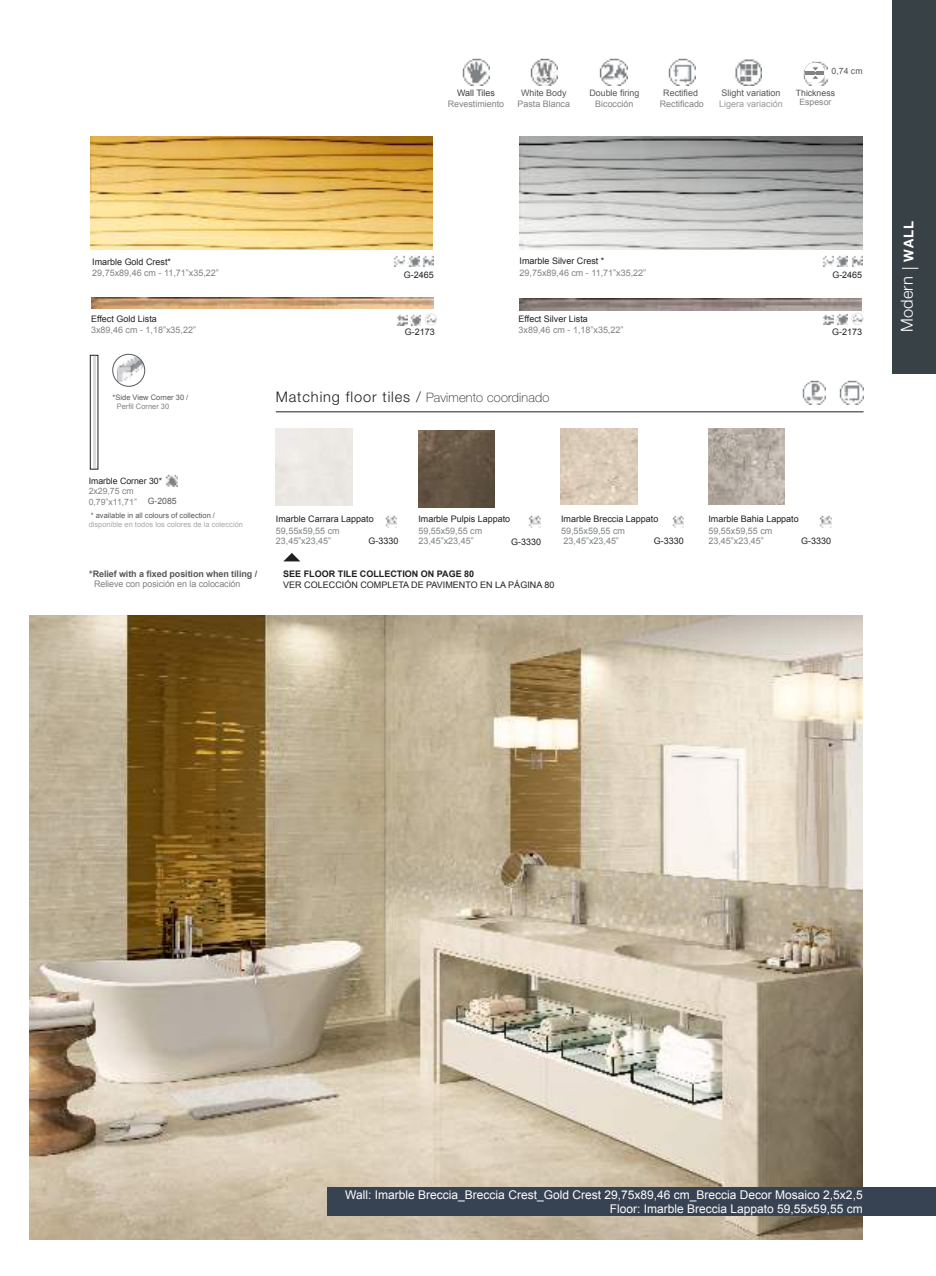
<style>
.page{position:relative;width:936px;height:1276px;background:#fff}
.page>*{position:absolute;margin:0;border:0;box-sizing:border-box;transform-origin:0 0}
.t1{font:300 16.5px "Helvetica Neue LT Pro";color:#fff}
.t2{font:300 14.55px "Helvetica Neue LT Std";letter-spacing:.06em;color:#221f1f}
.t3{font:12px/14.4px "Arial";color:#fff;text-align:right}
.t4{font:9px "Arial";color:#221f1f}
.t5{font:9px/9.8px "Arial";color:#808284}
.t6{font:700 9px "Arial";letter-spacing:-.01em;color:#57585a}
.t7{font:700 9px "Arial";color:#221f1f}
.t8{font:9px "Arial";color:#57585a}
.t9{font:9px "Arial";color:#97999b}
.t10{font:8.85px "Arial";color:#808284}
.t11{font:8.85px "Arial";color:#57585a}
.t12{font:8.85px "Arial";color:#404041}
.t13{font:8.7px/10.4px "Arial";color:#808284}
.t14{font:8.7px "Arial";color:#221f1f}
.t15{font:8.7px "Arial";color:#4d5154}
.t16{font:8.7px "Arial";color:#57585a}
.t17{font:7.5px "Arial";color:#57585a}
.t18{font:7.5px "Arial";color:#a7a9ab}
.t19{font:7.5px "Arial";color:#808284}
.s1{font-weight:100;font-size:12.9px}
.s2{color:#57585a}
.s3{font-weight:700;font-size:13.5px}
</style>
<div class="page">
<div style="left:892px;top:0;width:43px;height:374px;background:#384146"></div>
<svg style="left:901px;top:268px;width:17px;height:1px"></svg>
<img style="left:668px;top:58px;width:27px;height:28px">
<img style="left:599px;top:58px;width:28px;height:28px">
<img style="left:530px;top:58px;width:28px;height:28px">
<img style="left:462px;top:58px;width:28px;height:28px">
<img style="left:735px;top:59px;width:27px;height:27px">
<img style="left:90px;top:136px;width:342px;height:114px">
<svg style="left:393px;top:255px;width:41px;height:11px"></svg>
<div style="left:425px;top:314px;width:12px;height:11px;border:1px solid #e6e7e6;border-radius:50%"></div>
<img style="left:91px;top:297px;width:342px;height:12px">
<svg style="left:397px;top:314px;width:39px;height:11px"></svg>
<img style="left:519px;top:136px;width:343px;height:114px">
<svg style="left:822px;top:255px;width:40px;height:11px"></svg>
<img style="left:519px;top:299px;width:342px;height:11px">
<svg style="left:822px;top:313px;width:41px;height:12px"></svg>
<img style="left:30px;top:615px;width:832px;height:624px">
<div style="left:90px;top:355px;width:8px;height:114px;border:1px solid #221f1f"></div>
<img style="left:117px;top:355px;width:27px;height:27px">
<div style="left:113px;top:354px;width:32px;height:32px;border:1px solid #57585a;border-radius:50%"></div>
<hr style="left:93px;top:355px;width:2px;height:114px;background:#6a6c6e">
<svg style="left:165px;top:474px;width:13px;height:12px"></svg>
<img style="left:839px;top:380px;width:24px;height:24px">
<img style="left:802px;top:380px;width:23px;height:24px">
<img style="left:418px;top:431px;width:76px;height:76px">
<svg style="left:284px;top:553px;width:16px;height:8px"></svg>
<svg style="left:385px;top:515px;width:12px;height:12px"></svg>
<svg style="left:528px;top:515px;width:12px;height:12px"></svg>
<img style="left:708px;top:428px;width:76px;height:77px">
<svg style="left:819px;top:515px;width:12px;height:12px"></svg>
<img style="left:561px;top:428px;width:76px;height:77px">
<svg style="left:672px;top:515px;width:11px;height:12px"></svg>
<hr style="left:276px;top:411px;width:587px;height:1px;background:#221f1f">
<div style="left:327px;top:1187px;width:608px;height:28px;background:#374252"></div>
<img style="left:803px;top:61px;width:24px;height:25px">
<div style="left:804px;top:63px;width:20px;height:20px;background:#fff;border-radius:50%"></div>
<hr style="left:805px;top:72px;width:19px;height:3px;background:#808284">
<svg style="left:810px;top:67px;width:10px;height:12px"></svg>
<p class="t12" style="left:457px;top:90px;width:39px">Wall Tiles</p>
<p class="t10" style="left:447px;top:100px;width:58px">Revestimiento</p>
<p class="t11" style="left:521px;top:90px;width:47px">White Body</p>
<p class="t10" style="left:517px;top:100px;width:54px">Pasta Blanca</p>
<p class="t11" style="left:589px;top:87px;width:52px">Double firing</p>
<p class="t10" style="left:595px;top:100px;width:40px">Bicocción</p>
<p class="t11" style="left:663px;top:87px;width:36px">Rectified</p>
<p class="t10" style="left:659px;top:98px;width:46px">Rectificado</p>
<p class="t8" style="left:721px;top:89px;width:61px">Slight variation</p>
<p class="t9" style="left:719px;top:100px;width:65px">Ligera variación</p>
<p class="t16" style="left:831px;top:68px;width:32px">0,74 cm</p>
<p class="t15" style="left:795px;top:90px;width:41px">Thickness</p>
<p class="t13" style="left:799px;top:98px;width:33px">Espesor</p>
<p class="t4" style="left:92px;top:258px;width:80px">Imarble Gold Crest*</p>
<p class="t5" style="left:92px;top:269px;width:128px">29,75x89,46 cm - 11,71”x35,22”</p>
<p class="t4" style="left:91px;top:316px;width:67px">Effect Gold Lista</p>
<p class="t5" style="left:91px;top:325px;width:106px">3x89,46 cm - 1,18”x35,22”</p>
<p class="t4" style="left:405px;top:328px;width:31px">G-2173</p>
<p class="t4" style="left:404px;top:271px;width:31px">G-2465</p>
<p class="t4" style="left:519px;top:257px;width:86px">Imarble Silver Crest *</p>
<p class="t5" style="left:519px;top:268px;width:128px">29,75x89,46 cm - 11,71”x35,22”</p>
<p class="t4" style="left:832px;top:271px;width:31px">G-2465</p>
<p class="t4" style="left:518px;top:316px;width:71px">Effect Silver Lista</p>
<p class="t5" style="left:518px;top:325px;width:106px">3x89,46 cm - 1,18”x35,22”</p>
<p class="t4" style="left:832px;top:328px;width:31px">G-2173</p>
<p class="t17" style="left:113px;top:394px;width:77px">*Side View Corner 30 /</p>
<p class="t19" style="left:117px;top:401px;width:54px">Perfil Corner 30</p>
<h2 class="t2" style="left:276px;top:392px;width:275px">Matching floor tiles / <span class="s1">Pavimento coordinado</span></h2>
<p class="t14" style="left:89px;top:477px;width:75px">Imarble Corner 30*</p>
<p class="t13" style="left:89px;top:487px;width:90px">2x29,75 cm<br>0,79”x11,71” <span class="s2">G-2085</span></p>
<p class="t17" style="left:91px;top:512px;width:126px">* available in all colours of collection /</p>
<p class="t18" style="left:89px;top:521px;width:156px">disponible en todos los colores de la colección</p>
<p class="t6" style="left:89px;top:567px;width:169px">*Relief with a fixed position when tiling /</p>
<p class="t5" style="left:94px;top:580px;width:148px">Relieve con posición en la colocación</p>
<p class="t4" style="left:276px;top:516px;width:99px">Imarble Carrara Lappato</p>
<p class="t5" style="left:276px;top:527px;width:65px">59,55x59,55 cm<br>23,45”x23,45”</p>
<p class="t4" style="left:368px;top:537px;width:31px">G-3330</p>
<p class="t4" style="left:561px;top:516px;width:99px">Imarble Breccia Lappato</p>
<p class="t5" style="left:561px;top:527px;width:65px">59,55x59,55 cm<br>23,45”x23,45”</p>
<p class="t4" style="left:653px;top:537px;width:31px">G-3330</p>
<p class="t4" style="left:418px;top:516px;width:93px">Imarble Pulpis Lappato</p>
<p class="t5" style="left:418px;top:527px;width:65px">59,55x59,55 cm<br>23,45”x23,45”</p>
<p class="t4" style="left:511px;top:538px;width:31px">G-3330</p>
<p class="t7" style="left:283px;top:568px;width:192px">SEE FLOOR TILE COLLECTION ON PAGE 80</p>
<p class="t4" style="left:283px;top:581px;width:272px">VER COLECCIÓN COMPLETA DE PAVIMENTO EN LA PÁGINA 80</p>
<p class="t4" style="left:708px;top:516px;width:92px">Imarble Bahia Lappato</p>
<p class="t5" style="left:708px;top:527px;width:65px">59,55x59,55 cm<br>23,45”x23,45”</p>
<p class="t4" style="left:801px;top:537px;width:31px">G-3330</p>
<h1 class="t1" style="left:897px;top:332px;width:112px;rotate:-90deg">Modern <span class="s3">WALL</span></h1>
<h3 class="t3" style="left:345px;top:1188px;width:519px">Wall: Imarble Breccia_Breccia Crest_Gold Crest 29,75x89,46 cm_Breccia Decor Mosaico 2,5x2,5<br>Floor: Imarble Breccia Lappato 59,55x59,55 cm</h3>
</div>
